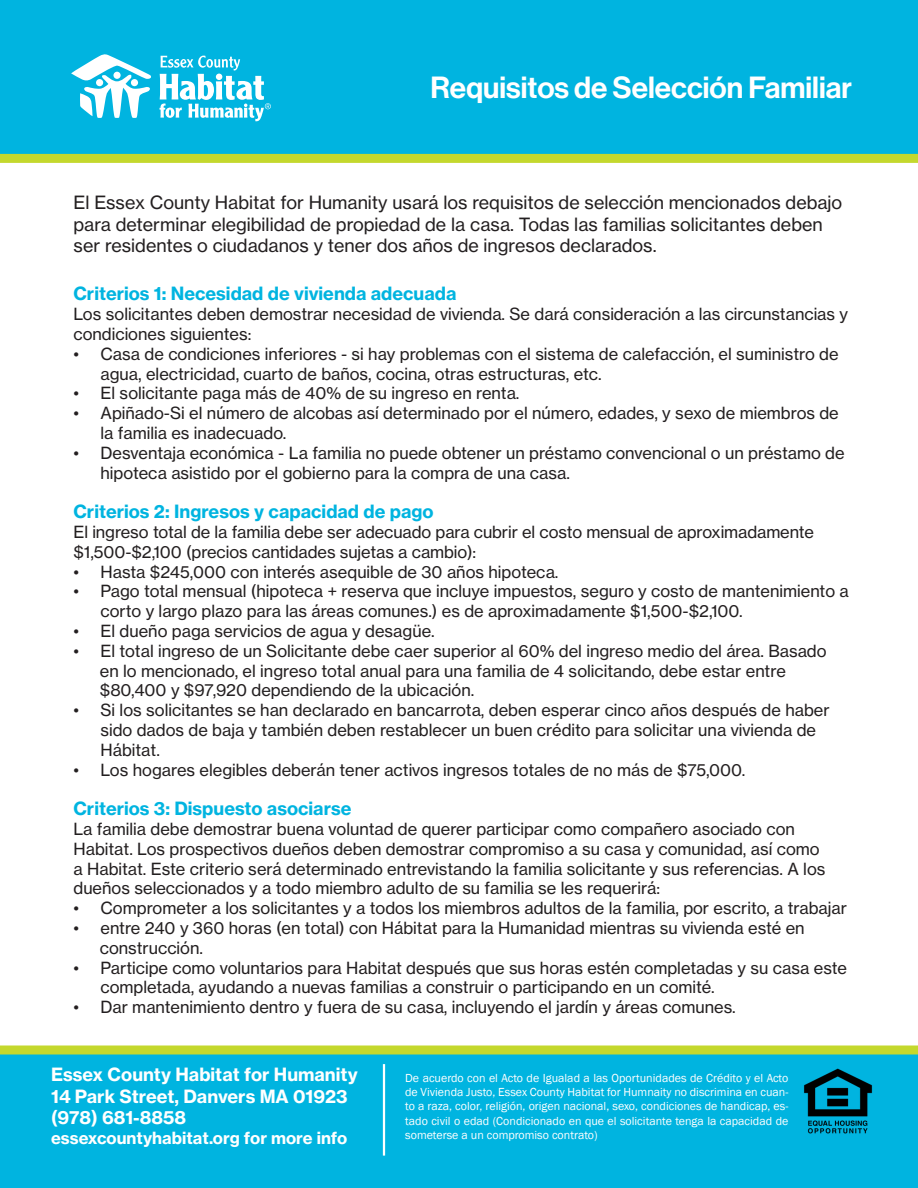
<style>
.page{position:relative;width:918px;height:1188px;background:#fff}
.page>*{position:absolute;margin:0;border:0;box-sizing:border-box;transform-origin:0 0}
.t1{font:30px "N Haas Grotesk DS Pro 65 Md";color:#fff}
.t2{font:18px/21.6px "N Haas Grotesk TX Pro 55 Rg";color:#231f20}
.t3{font:18px "N Haas Grotesk TX Pro 75 Bd";color:#00b4e0}
.t4{font:18px "N Haas Grotesk TX Pro 75 Bd";color:#fff}
.t5{font:16.5px/19.8px "N Haas Grotesk TX Pro 55 Rg";color:#231f20}
.t6{font:16.5px "N Haas Grotesk TX Pro 75 Bd";color:#fff}
.t7{font:12px/14.4px "Franklin Gothic";color:#fff;text-align:justify}
</style>
<div class="page">
<div style="left:0;top:1053px;width:918px;height:135px;background:#00b4e0"></div>
<div style="left:0;top:0;width:918px;height:154px;background:#00b4e0"></div>
<svg style="left:71px;top:54px;width:80px;height:64px"></svg>
<svg style="left:160px;top:56px;width:111px;height:65px"></svg>
<hr style="left:383px;top:1064px;width:2px;height:92px;background:#fff">
<img style="left:804px;top:1068px;width:69px;height:66px">
<div style="left:0;top:1046px;width:918px;height:8px;background:#c4d82d"></div>
<div style="left:0;top:154px;width:918px;height:9px;background:#c4d82d"></div>
<p class="t1" style="left:430px;top:70px;width:423px">Requisitos de Selección Familiar</p>
<p class="t2" style="left:74px;top:192px;width:770px">El Essex County Habitat for Humanity usará los requisitos de selección mencionados debajo para determinar elegibilidad de propiedad de la casa. Todas las familias solicitantes deben ser residentes o ciudadanos y tener dos años de ingresos declarados.</p>
<p class="t3" style="left:74px;top:282px;width:384px">Criterios 1: Necesidad de vivienda adecuada</p>
<p class="t5" style="left:74px;top:304px;width:776px">Los solicitantes deben demostrar necesidad de vivienda. Se dará consideración a las circunstancias y</p>
<p class="t5" style="left:74px;top:324px;width:179px">condiciones siguientes:</p>
<p class="t5" style="left:100px;top:344px;width:740px;text-indent:-27px">• Casa de condiciones inferiores - si hay problemas con el sistema de calefacción, el suministro de agua, electricidad, cuarto de baños, cocina, otras estructuras, etc.</p>
<p class="t5" style="left:74px;top:383px;width:448px">• El solicitante paga más de 40% de su ingreso en renta.</p>
<p class="t5" style="left:100px;top:403px;width:740px;text-indent:-27px">• Apiñado-Si el número de alcobas así determinado por el número, edades, y sexo de miembros de la familia es inadecuado.</p>
<p class="t5" style="left:100px;top:443px;width:746px;text-indent:-27px">• Desventaja económica - La familia no puede obtener un préstamo convencional o un préstamo de hipoteca asistido por el gobierno para la compra de una casa.</p>
<p class="t3" style="left:74px;top:500px;width:362px">Criterios 2: Ingresos y capacidad de pago</p>
<p class="t5" style="left:74px;top:522px;width:742px">El ingreso total de la familia debe ser adecuado para cubrir el costo mensual de aproximadamente $1,500-$2,100 (precios cantidades sujetas a cambio):</p>
<p class="t5" style="left:74px;top:562px;width:487px">• Hasta $245,000 con interés asequible de 30 años hipoteca.</p>
<p class="t5" style="left:100px;top:581px;width:750px;text-indent:-27px">• Pago total mensual (hipoteca + reserva que incluye impuestos, seguro y costo de mantenimiento a corto y largo plazo para las áreas comunes.) es de aproximadamente $1,500-$2,100.</p>
<p class="t5" style="left:74px;top:621px;width:363px">• El dueño paga servicios de agua y desagüe.</p>
<p class="t5" style="left:74px;top:641px;width:755px">• El total ingreso de un Solicitante debe caer superior al 60% del ingreso medio del área. Basado</p>
<p class="t5" style="left:100px;top:661px;width:688px">en lo mencionado, el ingreso total anual para una familia de 4 solicitando, debe estar entre</p>
<p class="t5" style="left:100px;top:680px;width:376px">$80,400 y $97,920 dependiendo de la ubicación.</p>
<p class="t5" style="left:100px;top:700px;width:731px;text-indent:-27px">• Si los solicitantes se han declarado en bancarrota, deben esperar cinco años después de haber sido dados de baja y también deben restablecer un buen crédito para solicitar una vivienda de<br>Hábitat.</p>
<p class="t5" style="left:74px;top:760px;width:673px">• Los hogares elegibles deberán tener activos ingresos totales de no más de $75,000.</p>
<p class="t3" style="left:74px;top:797px;width:279px">Criterios 3: Dispuesto asociarse</p>
<p class="t5" style="left:74px;top:819px;width:723px">La familia debe demostrar buena voluntad de querer participar como compañero asociado con</p>
<p class="t5" style="left:74px;top:839px;width:753px">Habitat. Los prospectivos dueños deben demostrar compromiso a su casa y comunidad, así como a Habitat. Este criterio será determinado entrevistando la familia solicitante y sus referencias. A los dueños seleccionados y a todo miembro adulto de su familia se les requerirá:</p>
<p class="t5" style="left:74px;top:898px;width:775px">• Comprometer a los solicitantes y a todos los miembros adultos de la familia, por escrito, a trabajar</p>
<p class="t5" style="left:74px;top:918px;width:733px">• entre 240 y 360 horas (en total) con Hábitat para la Humanidad mientras su vivienda esté en</p>
<p class="t5" style="left:100px;top:938px;width:105px">construcción.</p>
<p class="t5" style="left:100px;top:958px;width:748px;text-indent:-27px">• Participe como voluntarios para Habitat después que sus horas estén completadas y su casa este completada, ayudando a nuevas familias a construir o participando en un comité.</p>
<p class="t5" style="left:74px;top:997px;width:664px">• Dar mantenimiento dentro y fuera de su casa, incluyendo el jardín y áreas comunes.</p>
<p class="t4" style="left:51px;top:1063px;width:308px">Essex County Habitat for Humanity</p>
<p class="t4" style="left:51px;top:1085px;width:298px">14 Park Street, Danvers MA 01923</p>
<p class="t4" style="left:51px;top:1106px;width:137px">(978) 681-8858</p>
<p class="t6" style="left:51px;top:1128px;width:298px">essexcountyhabitat.org for more info</p>
<p class="t7" style="left:405px;top:1071px;width:385px">De acuerdo con el Acto de Igualad a las Oportunidades de Crédito y el Acto de Vivienda Justo, Essex County Habitat for Humnaity no discrimina en cuan&shy;to a raza, color, religión, origen nacional, sexo, condiciones de handicap, es&shy;tado civil o edad (Condicionado en que el solicitante tenga la capacidad de someterse a un compromiso contrato)</p>
</div>
